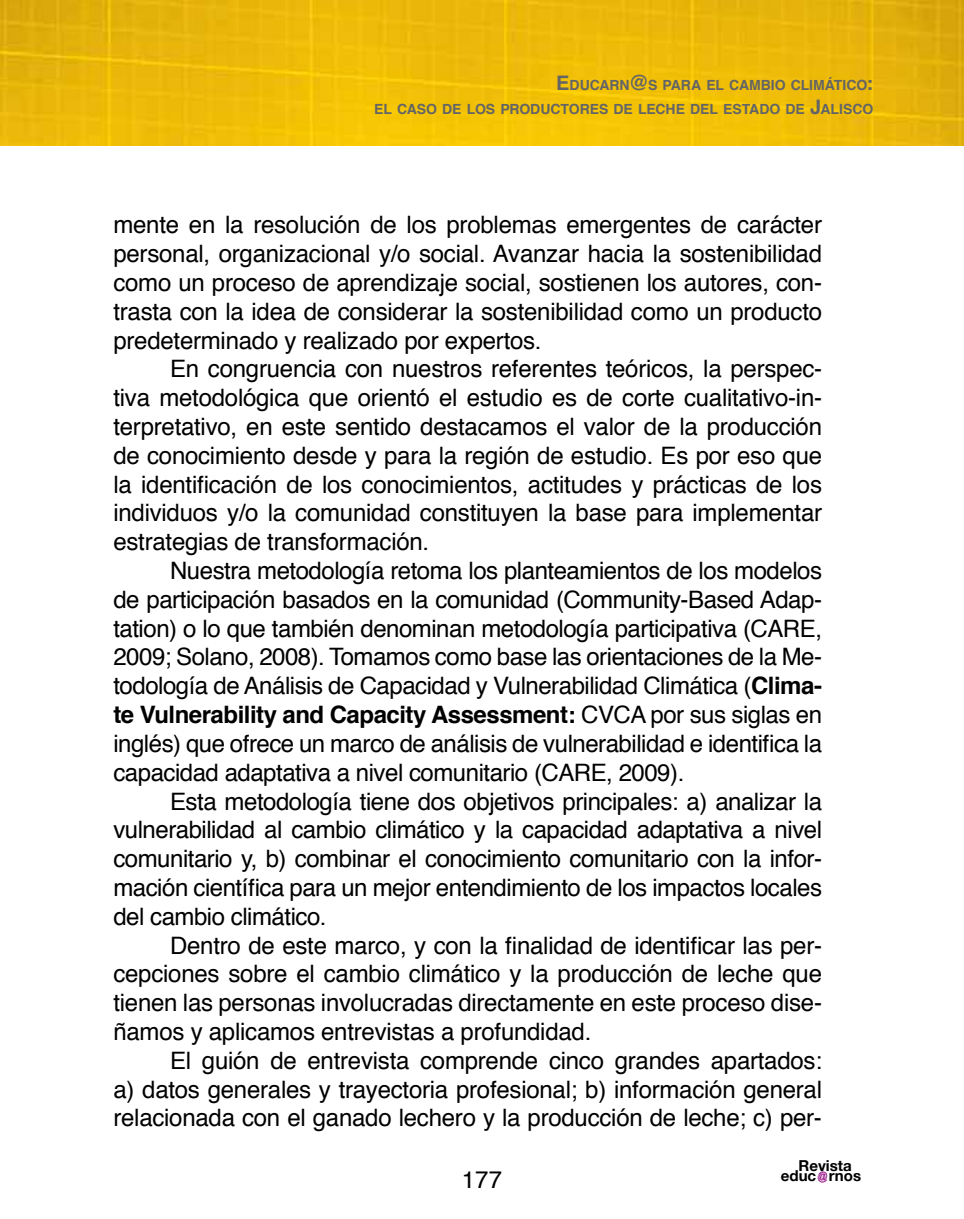
<style>
.page{position:relative;width:964px;height:1219px;background:#fff}
.page>*{position:absolute;margin:0;border:0;box-sizing:border-box;transform-origin:0 0}
.t1{font:24px/28.8px "Helvetica";letter-spacing:-.01em;color:#000;text-align:justify}
.t2{font:700 15px "Helvetica Neue";color:#000}
.t3{font:700 14px/24px "Helvetica";letter-spacing:-.005em;color:#636466;text-align:right}
.s1{font-size:20px}
.s2{font-weight:700}
</style>
<div class="page">
<img style="left:0;top:0;width:964px;height:146px">
<svg style="left:817px;top:1171px;width:10px;height:12px"></svg>
<p class="t3" style="left:374px;top:74px;width:500px"><span class="s1">E</span>DUCARN<span class="s1">@</span>S PARA EL CAMBIO CLIMÁTICO<span class="s1">:<br></span>EL CASO DE LOS PRODUCTORES DE LECHE DEL ESTADO DE <span class="s1">J</span>ALISCO</p>
<p class="t1" style="left:113px;top:211px;width:710px">mente en la resolución de los problemas emergentes de carácter personal, organizacional y/o social. Avanzar hacia la sostenibilidad como un proceso de aprendizaje social, sostienen los autores, con&shy;trasta con la idea de considerar la sostenibilidad como un producto predeterminado y realizado por expertos.</p>
<p class="t1" style="left:113px;top:355px;width:710px;text-indent:57px">En congruencia con nuestros referentes teóricos, la perspec&shy;tiva metodológica que orientó el estudio es de corte cualitativo-in&shy;terpretativo, en este sentido destacamos el valor de la producción de conocimiento desde y para la región de estudio. Es por eso que la identificación de los conocimientos, actitudes y prácticas de los individuos y/o la comunidad constituyen la base para implementar estrategias de transformación.</p>
<p class="t1" style="left:113px;top:557px;width:710px;text-indent:57px">Nuestra metodología retoma los planteamientos de los modelos de participación basados en la comunidad (Community-Based Adap&shy;tation) o lo que también denominan metodología participativa (CARE, 2009; Solano, 2008). Tomamos como base las orientaciones de la Me&shy;todología de Análisis de Capacidad y Vulnerabilidad Climática (<span class="s2">Clima&shy;te Vulnerability and Capacity Assessment:</span> CVCA por sus siglas en inglés) que ofrece un marco de análisis de vulnerabilidad e identifica la capacidad adaptativa a nivel comunitario (CARE, 2009).</p>
<p class="t1" style="left:113px;top:787px;width:710px;text-indent:57px">Esta metodología tiene dos objetivos principales: a) analizar la vulnerabilidad al cambio climático y la capacidad adaptativa a nivel comunitario y, b) combinar el conocimiento comunitario con la infor&shy;mación científica para un mejor entendimiento de los impactos locales del cambio climático.</p>
<p class="t1" style="left:113px;top:931px;width:710px;text-indent:57px">Dentro de este marco, y con la finalidad de identificar las per&shy;cepciones sobre el cambio climático y la producción de leche que tienen las personas involucradas directamente en este proceso dise&shy;ñamos y aplicamos entrevistas a profundidad.</p>
<p class="t1" style="left:113px;top:1047px;width:710px;text-indent:57px">El guión de entrevista comprende cinco grandes apartados: a) datos generales y trayectoria profesional; b) información general relacionada con el ganado lechero y la producción de leche; c) per-</p>
<p class="t1" style="left:462px;top:1165px;width:42px">177</p>
<p class="t2" style="left:798px;top:1157px;width:55px">Revista</p>
<p class="t2" style="left:781px;top:1167px;width:82px">educ rnos</p>
</div>
